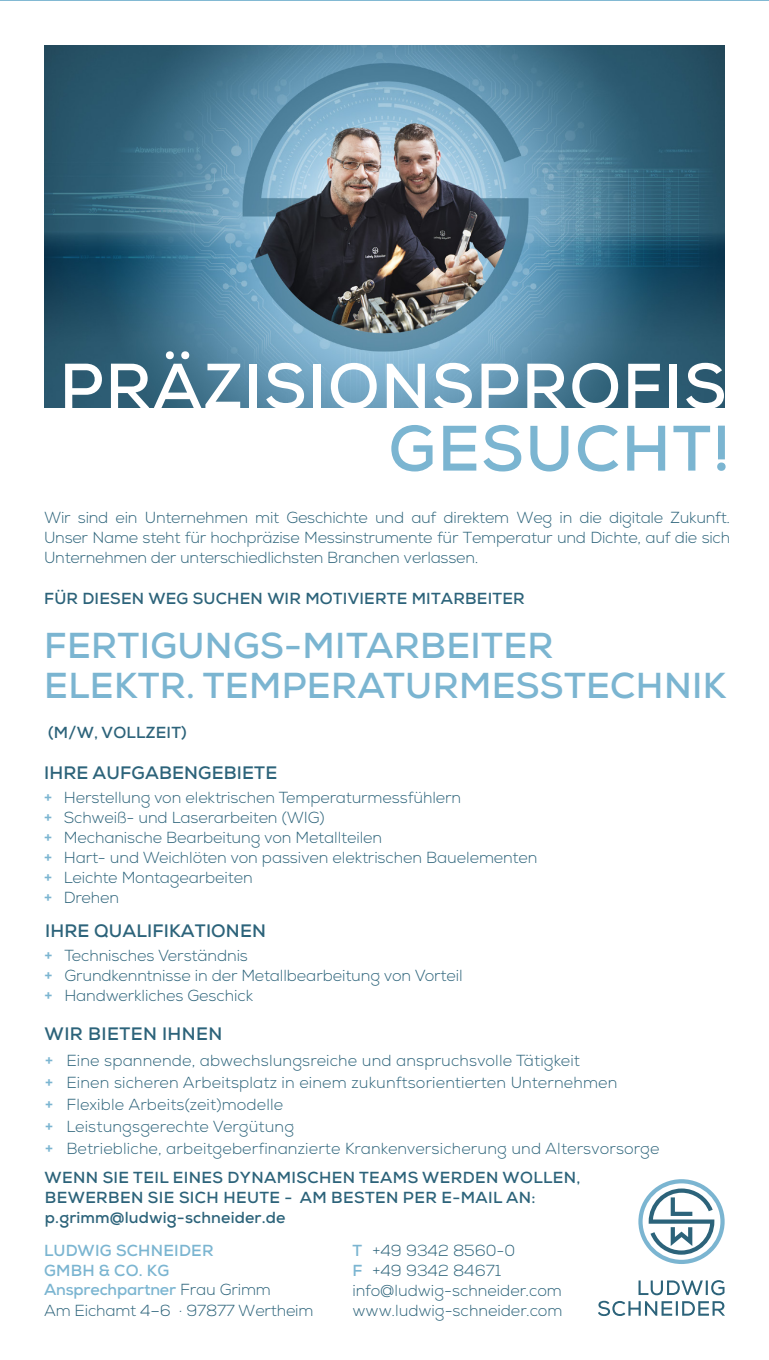
<style>
.page{position:relative;width:769px;height:1360px;background:#fff}
.page>*{position:absolute;margin:0;border:0;box-sizing:border-box;transform-origin:0 0}
.t1{font:700 64px "Nexa";letter-spacing:.025em;color:#fff}
.t2{font:700 64px "Nexa";letter-spacing:.025em;color:#7bb5d1}
.t3{font:700 36px/40px "Nexa";letter-spacing:.01em;color:#7bb5d1}
.t4{font:700 18px "Nexa";letter-spacing:.01em;color:#2c637a}
.t5{font:300 16px/20px "Nexa";letter-spacing:-.005em;color:#2c637a}
.t6{font:700 16px/20px "Nexa";letter-spacing:.025em;color:#2c637a}
.t7{font:700 16px/19.6px "Nexa";letter-spacing:.005em;color:#7bb5d1}
.s1{font-weight:700;color:#7bb5d1}
.s2{font-weight:300;color:#2c637a}
</style>
<div class="page">
<svg style="left:598px;top:1280px;width:126px;height:35px"></svg>
<svg style="left:638px;top:1179px;width:86px;height:84px"></svg>
<img style="left:44px;top:45px;width:680px;height:363px">
<h1 class="t1" style="left:59px;top:345px;width:668px">PRÄZISIONSPROFIS</h1>
<h1 class="t2" style="left:388px;top:407px;width:343px">GESUCHT!</h1>
<p class="t5" style="left:44px;top:507px;width:687px;text-align:justify">Wir sind ein Unternehmen mit Geschichte und auf direktem Weg in die digitale Zukunft.<br>Unser Name steht für hochpräzise Messinstrumente für Temperatur und Dichte, auf die sich Unternehmen der unterschiedlichsten Branchen verlassen.</p>
<p class="t6" style="left:44px;top:588px;width:482px">FÜR DIESEN WEG SUCHEN WIR MOTIVIERTE MITARBEITER</p>
<h2 class="t3" style="left:44px;top:625px;width:683px">FERTIGUNGS-MITARBEITER<br>ELEKTR. TEMPERATURMESSTECHNIK</h2>
<p class="t6" style="left:48px;top:722px;width:140px">(M/W, VOLLZEIT)</p>
<p class="t4" style="left:44px;top:761px;width:234px">IHRE AUFGABENGEBIETE</p>
<p class="t5" style="left:44px;top:788px;width:494px"><span class="s1">+</span> Herstellung von elektrischen Temperaturmessfühlern<br><span class="s1">+</span> Schweiß- und Laserarbeiten (WIG)<br><span class="s1">+</span> Mechanische Bearbeitung von Metallteilen<br><span class="s1">+</span> Hart- und Weichlöten von passiven elektrischen Bauelementen <span class="s1">+</span> Leichte Montagearbeiten<br><span class="s1">+</span> Drehen</p>
<p class="t4" style="left:45px;top:919px;width:222px">IHRE QUALIFIKATIONEN</p>
<p class="t5" style="left:44px;top:945px;width:419px"><span class="s1">+</span> Technisches Verständnis<br><span class="s1">+</span> Grundkenntnisse in der Metallbearbeitung von Vorteil <span class="s1">+</span> Handwerkliches Geschick</p>
<p class="t4" style="left:45px;top:1021px;width:179px">WIR BIETEN IHNEN</p>
<p class="t5" style="left:45px;top:1049px;width:615px;line-height:22px"><span class="s1">+</span> Eine spannende, abwechslungsreiche und anspruchsvolle Tätigkeit<br><span class="s1">+</span> Einen sicheren Arbeitsplatz in einem zukunftsorientierten Unternehmen<br><span class="s1">+</span> Flexible Arbeits(zeit)modelle<br><span class="s1">+</span> Leistungsgerechte Vergütung<br><span class="s1">+</span> Betriebliche, arbeitgeberfinanzierte Krankenversicherung und Altersvorsorge</p>
<p class="t6" style="left:44px;top:1166px;width:537px">WENN SIE TEIL EINES DYNAMISCHEN TEAMS WERDEN WOLLEN,<br>BEWERBEN SIE SICH HEUTE - AM BESTEN PER E-MAIL AN: p.grimm@ludwig-schneider.de</p>
<p class="t7" style="left:44px;top:1240px;width:228px">LUDWIG SCHNEIDER<br>GMBH &amp; CO. KG<br>Ansprechpartner <span class="s2">Frau Grimm</span></p>
<p class="t5" style="left:44px;top:1300px;width:271px">Am Eichamt 4–6 · 97877 Wertheim</p>
<p class="t5" style="left:352px;top:1240px;width:211px"><span class="s1">T</span> +49 9342 8560-0<br><span class="s1">F</span> +49 9342 84671 info@ludwig-schneider.com www.ludwig-schneider.com</p>
</div>
